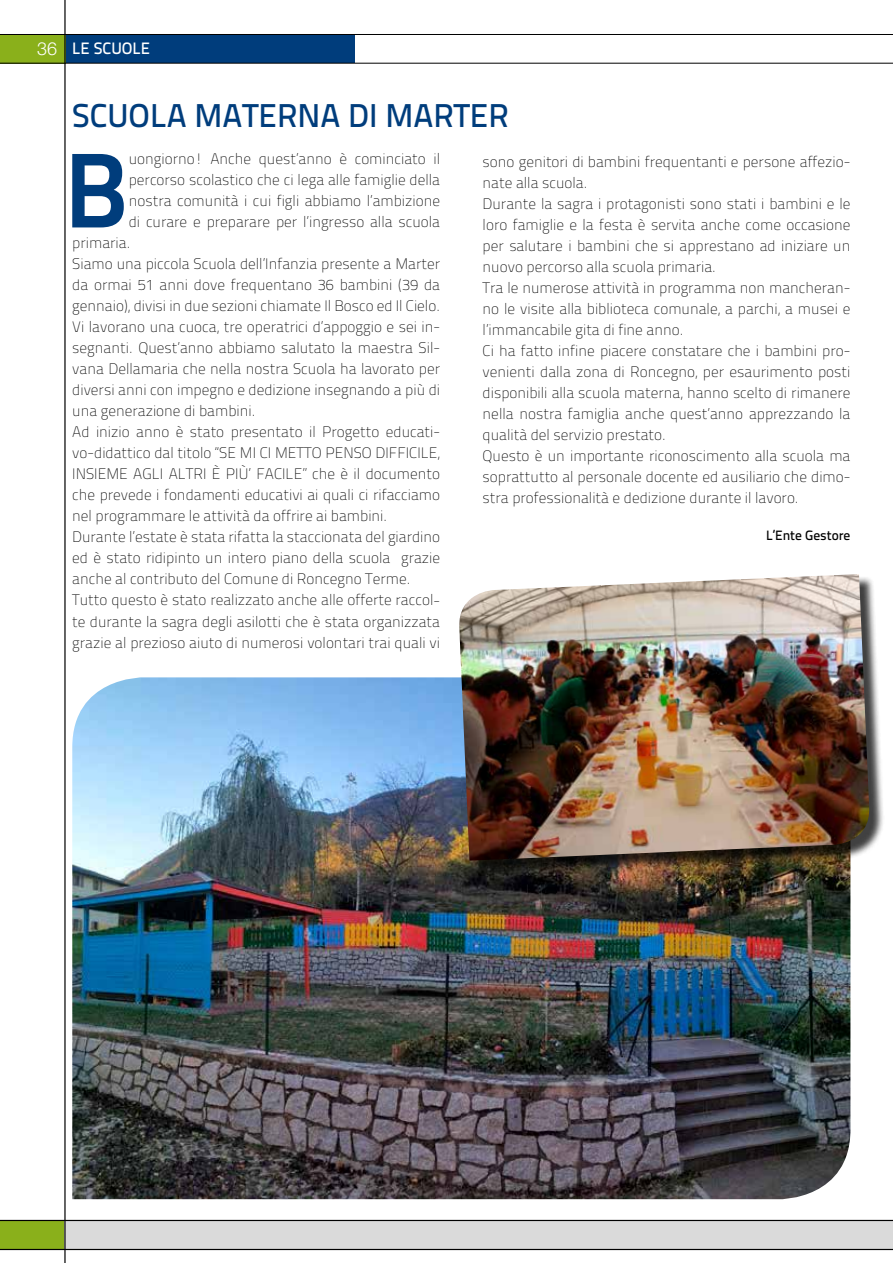
<style>
.page{position:relative;width:893px;height:1263px;background:#fff}
.page>*{position:absolute;margin:0;border:0;box-sizing:border-box;transform-origin:0 0}
.t1{font:106.2px "Titillium Text 25 L 800 wt";color:#003d7c}
.t2{font:33px "Titillium Text 25 L 600 wt";color:#003d7c}
.t3{font:16.5px "Titillium Text 25 L 600 wt";color:#fff}
.t4{font:15.15px/21px "Titillium Text 25 L 1 wt";color:#000}
.t5{font:13.5px "Titillium Text 25 L 600 wt";color:#000}
.s1{font-family:"Helvetica Neue LT Std";font-weight:300;font-size:18px}
</style>
<div class="page">
<div style="left:63px;top:34px;width:292px;height:29px;background:#003d7c"></div>
<div style="left:64px;top:1220px;width:829px;height:29px;background:#dadada"></div>
<div style="left:0;top:34px;width:66px;height:29px;background:#8ab01b"></div>
<div style="left:0;top:1220px;width:64px;height:30px;background:#8ab01b"></div>
<hr style="left:0;top:1220px;width:893px;height:1px;background:#000">
<hr style="left:0;top:1249px;width:893px;height:1px;background:#000">
<hr style="left:0;top:63px;width:893px;height:1px;background:#000">
<hr style="left:0;top:34px;width:893px;height:1px;background:#000">
<hr style="left:64px;top:0;width:2px;height:1263px;background:#000">
<img style="left:72px;top:677px;width:778px;height:522px">
<div style="left:461px;top:576px;width:423px;height:299px;background:#000;opacity:.75"></div>
<img style="left:458px;top:574px;width:413px;height:287px">
<p class="t3" style="left:37px;top:35px;width:115px"><span class="s1">36</span> LE SCUOLE</p>
<h2 class="t2" style="left:72px;top:90px;width:438px">SCUOLA MATERNA DI MARTER</h2>
<h1 class="t1" style="left:64px;top:108px;width:66px">B</h1>
<p class="t4" style="left:129px;top:148px;width:313px">uongiorno! Anche quest’anno è cominciato il</p>
<p class="t4" style="left:483px;top:150px;width:369px">sono genitori di bambini frequentanti e persone affezio&shy;nate alla scuola.<br>Durante la sagra i protagonisti sono stati i bambini e le loro famiglie e la festa è servita anche come occasione per salutare i bambini che si apprestano ad iniziare un nuovo percorso alla scuola primaria.<br>Tra le numerose attività in programma non mancheran&shy;no le visite alla biblioteca comunale, a parchi, a musei e l’immancabile gita di fine anno.<br>Ci ha fatto infine piacere constatare che i bambini pro&shy;venienti dalla zona di Roncegno, per esaurimento posti disponibili alla scuola materna, hanno scelto di rimanere nella nostra famiglia anche quest’anno apprezzando la qualità del servizio prestato.<br>Questo è un importante riconoscimento alla scuola ma soprattutto al personale docente ed ausiliario che dimo&shy;stra professionalità e dedizione durante il lavoro.</p>
<p class="t5" style="left:766px;top:525px;width:86px">L’Ente Gestore</p>
<p class="t4" style="left:129px;top:169px;width:313px">percorso scolastico che ci lega alle famiglie della</p>
<p class="t4" style="left:129px;top:190px;width:313px">nostra comunità i cui figli abbiamo l’ambizione</p>
<p class="t4" style="left:129px;top:211px;width:313px">di curare e preparare per l’ingresso alla scuola</p>
<p class="t4" style="left:72px;top:232px;width:60px">primaria.</p>
<p class="t4" style="left:72px;top:253px;width:369px">Siamo una piccola Scuola dell’Infanzia presente a Marter</p>
<p class="t4" style="left:72px;top:274px;width:369px">da ormai 51 anni dove frequentano 36 bambini (39 da</p>
<p class="t4" style="left:72px;top:295px;width:369px">gennaio), divisi in due sezioni chiamate Il Bosco ed Il Cielo.</p>
<p class="t4" style="left:72px;top:316px;width:369px">Vi lavorano una cuoca, tre operatrici d’appoggio e sei in-</p>
<p class="t4" style="left:72px;top:337px;width:369px">segnanti. Quest’anno abbiamo salutato la maestra Sil-</p>
<p class="t4" style="left:72px;top:358px;width:369px">vana Dellamaria che nella nostra Scuola ha lavorato per</p>
<p class="t4" style="left:72px;top:379px;width:369px">diversi anni con impegno e dedizione insegnando a più di</p>
<p class="t4" style="left:72px;top:400px;width:185px">una generazione di bambini.</p>
<p class="t4" style="left:72px;top:421px;width:369px">Ad inizio anno è stato presentato il Progetto educati-</p>
<p class="t4" style="left:72px;top:442px;width:369px">vo-didattico dal titolo “SE MI CI METTO PENSO DIFFICILE,</p>
<p class="t4" style="left:72px;top:463px;width:369px">INSIEME AGLI ALTRI È PIÙ’ FACILE” che è il documento</p>
<p class="t4" style="left:72px;top:484px;width:369px">che prevede i fondamenti educativi ai quali ci rifacciamo</p>
<p class="t4" style="left:72px;top:505px;width:316px">nel programmare le attività da offrire ai bambini.</p>
<p class="t4" style="left:72px;top:526px;width:369px">Durante l’estate è stata rifatta la staccionata del giardino</p>
<p class="t4" style="left:72px;top:547px;width:369px">ed è stato ridipinto un intero piano della scuola grazie</p>
<p class="t4" style="left:72px;top:568px;width:340px">anche al contributo del Comune di Roncegno Terme.</p>
<p class="t4" style="left:72px;top:589px;width:369px">Tutto questo è stato realizzato anche alle offerte raccol-</p>
<p class="t4" style="left:72px;top:610px;width:369px">te durante la sagra degli asilotti che è stata organizzata</p>
<p class="t4" style="left:72px;top:631px;width:369px">grazie al prezioso aiuto di numerosi volontari trai quali vi</p>
</div>
